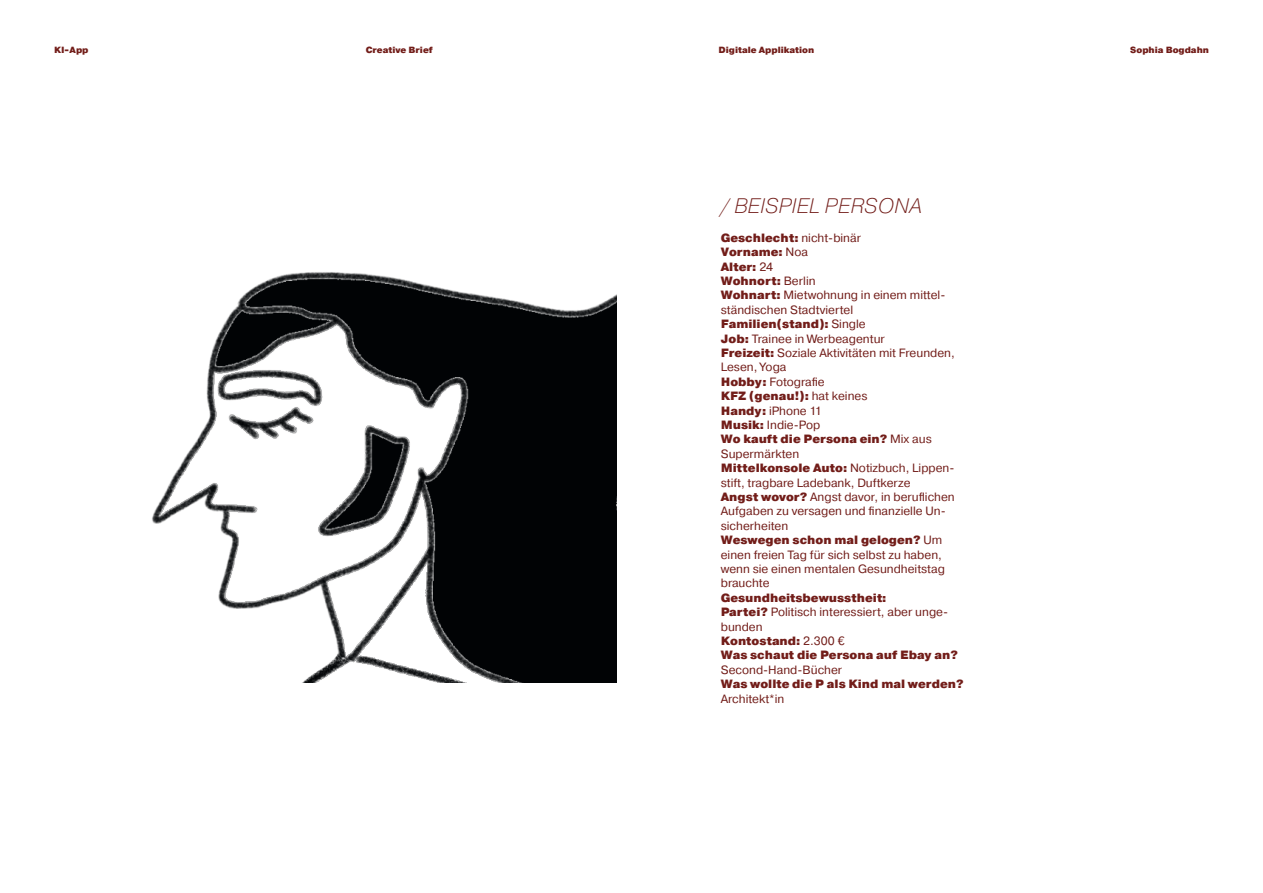
<style>
.page{position:relative;width:1263px;height:893px;background:#fff}
.page>*{position:absolute;margin:0;border:0;box-sizing:border-box;transform-origin:0 0}
.t1{font:italic 200 21px "Pragmatica";letter-spacing:.01em;color:#721d19}
.t2{font:12px/14.4px "Pragmatica";color:#721d19}
.t3{font:900 12px/14.4px "Pragmatica";color:#721d19}
.t4{font:900 9px "Pragmatica";color:#721d19}
.s1{font-weight:400}
.s2{font-weight:900}
</style>
<div class="page">
<img style="left:152px;top:272px;width:465px;height:410px">
<p class="t4" style="left:54px;top:44px;width:36px">KI-App</p>
<p class="t4" style="left:366px;top:44px;width:69px">Creative Brief</p>
<p class="t4" style="left:719px;top:44px;width:97px">Digitale Applikation</p>
<p class="t4" style="left:1130px;top:44px;width:80px">Sophia Bogdahn</p>
<p class="t1" style="left:721px;top:192px;width:202px">/ BEISPIEL PERSONA</p>
<p class="t3" style="left:721px;top:231px;width:142px">Geschlecht: <span class="s1">nicht-binär</span></p>
<p class="t3" style="left:721px;top:245px;width:89px">Vorname: <span class="s1">Noa</span></p>
<p class="t3" style="left:721px;top:260px;width:54px">Alter: <span class="s1">24</span></p>
<p class="t3" style="left:721px;top:274px;width:96px">Wohnort: <span class="s1">Berlin</span></p>
<p class="t2" style="left:721px;top:288px;width:226px"><span class="s2">Wohnart:</span> Mietwohnung in einem mittel&shy;ständischen Stadtviertel</p>
<p class="t3" style="left:721px;top:317px;width:146px">Familien(stand): <span class="s1">Single</span></p>
<p class="t2" style="left:721px;top:331px;width:166px"><span class="s2">Job:</span> Trainee in Werbeagentur</p>
<p class="t2" style="left:721px;top:346px;width:236px"><span class="s2">Freizeit:</span> Soziale Aktivitäten mit Freunden,<br>Lesen, Yoga</p>
<p class="t2" style="left:721px;top:375px;width:105px"><span class="s2">Hobby:</span> Fotografie</p>
<p class="t3" style="left:721px;top:389px;width:148px">KFZ (genau!): <span class="s1">hat keines</span></p>
<p class="t2" style="left:721px;top:403px;width:102px"><span class="s2">Handy:</span> iPhone 11</p>
<p class="t2" style="left:721px;top:418px;width:101px"><span class="s2">Musik:</span> Indie-Pop</p>
<p class="t3" style="left:721px;top:432px;width:212px">Wo kauft die Persona ein? <span class="s1">Mix aus<br>Supermärkten</span></p>
<p class="t2" style="left:721px;top:461px;width:235px"><span class="s2">Mittelkonsole Auto:</span> Notizbuch, Lippen&shy;stift, tragbare Ladebank, Duftkerze</p>
<p class="t2" style="left:721px;top:490px;width:236px"><span class="s2">Angst wovor?</span> Angst davor, in beruflichen<br>Aufgaben zu versagen und finanzielle Un&shy;sicherheiten</p>
<p class="t2" style="left:721px;top:533px;width:226px"><span class="s2">Weswegen schon mal gelogen?</span> Um einen freien Tag für sich selbst zu haben, wenn sie einen mentalen Gesundheitstag brauchte</p>
<p class="t3" style="left:721px;top:591px;width:167px">Gesundheitsbewusstheit:</p>
<p class="t2" style="left:721px;top:605px;width:229px"><span class="s2">Partei?</span> Politisch interessiert, aber unge&shy;bunden</p>
<p class="t3" style="left:721px;top:634px;width:125px">Kontostand: <span class="s1">2.300 €</span></p>
<p class="t3" style="left:721px;top:648px;width:239px">Was schaut die Persona auf Ebay an?<br><span class="s1">Second-Hand-Bücher</span></p>
<p class="t3" style="left:721px;top:677px;width:244px">Was wollte die P als Kind mal werden?<br><span class="s1">Architekt*in</span></p>
</div>
